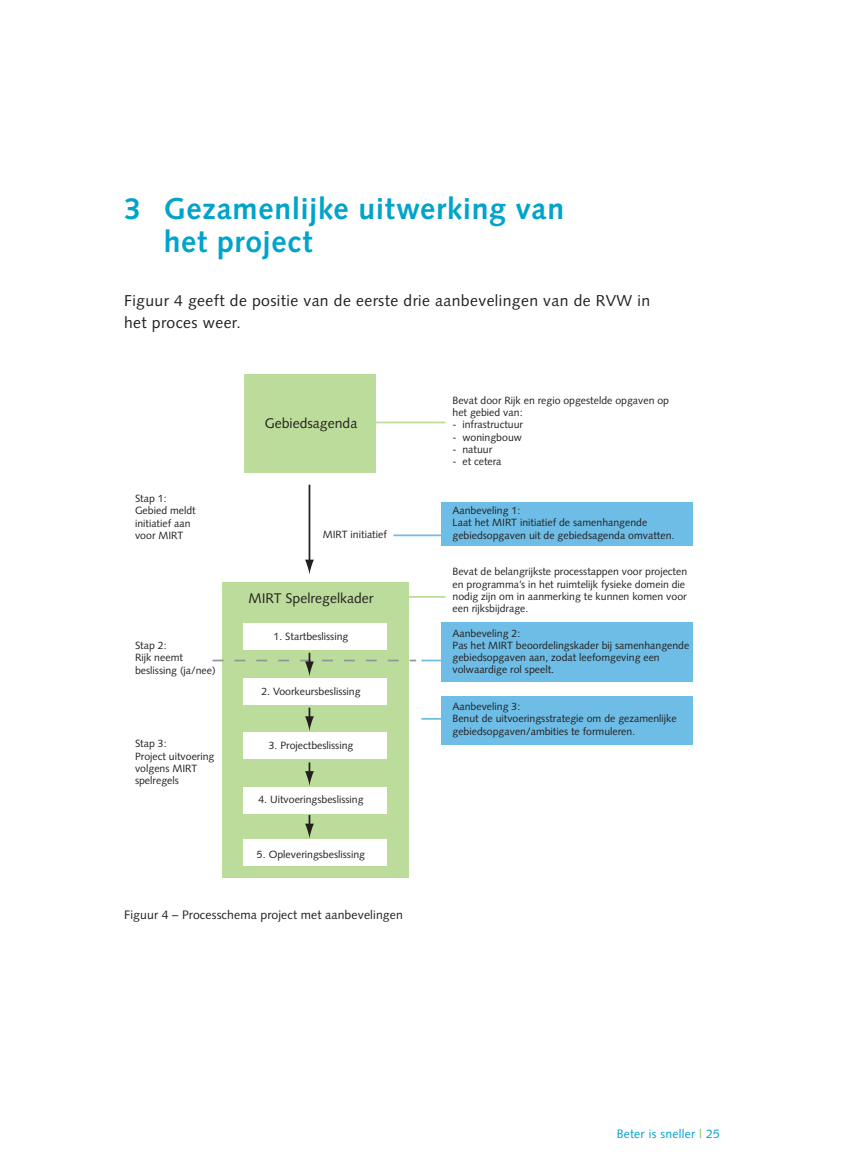
<style>
.page{position:relative;width:844px;height:1166px;background:#fff}
.page>*{position:absolute;margin:0;border:0;box-sizing:border-box;transform-origin:0 0}
.t1{font:700 30.1px/32.9px "Syntax LT Std";letter-spacing:.02em;color:#00a4ca}
.t2{font:15.75px/21.9px "Syntax LT Std";letter-spacing:.025em;color:#231f20}
.t3{font:14px "Syntax LT Std";color:#231f20}
.t4{font:12.25px "Syntax LT Std";letter-spacing:.01em;color:#231f20}
.t5{font:12.25px "Syntax LT Std";letter-spacing:.015em;color:#00a4ca}
.t6{font:10.5px/12.2px "Syntax LT Std";color:#231f20}
.s1{color:#7bc142}
</style>
<div class="page">
<div style="left:222px;top:582px;width:186px;height:295px;background:#bcdc9b"></div>
<hr style="left:397px;top:596px;width:48px;height:2px;background:#bcdc9b">
<hr style="left:368px;top:421px;width:77px;height:2px;background:#bcdc9b">
<hr style="left:393px;top:534px;width:49px;height:2px;background:#6ebde6">
<hr style="left:421px;top:659px;width:49px;height:2px;background:#6ebde6">
<hr style="left:421px;top:718px;width:49px;height:2px;background:#6ebde6">
<div style="left:244px;top:374px;width:132px;height:98px;background:#bcdc9b"></div>
<div style="left:441px;top:502px;width:252px;height:43px;background:#6ebde6"></div>
<div style="left:441px;top:622px;width:252px;height:59px;background:#6ebde6"></div>
<div style="left:441px;top:696px;width:252px;height:49px;background:#6ebde6"></div>
<div style="left:243px;top:624px;width:144px;height:26px;background:#fff"></div>
<div style="left:243px;top:679px;width:144px;height:26px;background:#fff"></div>
<div style="left:243px;top:732px;width:144px;height:26px;background:#fff"></div>
<div style="left:243px;top:787px;width:144px;height:26px;background:#fff"></div>
<div style="left:243px;top:839px;width:144px;height:27px;background:#fff"></div>
<hr style="left:308px;top:485px;width:2px;height:77px;background:#231f20">
<svg style="left:305px;top:560px;width:9px;height:14px"></svg>
<svg style="left:212px;top:653px;width:204px;height:23px"></svg>
<svg style="left:305px;top:707px;width:9px;height:24px"></svg>
<svg style="left:305px;top:762px;width:9px;height:24px"></svg>
<svg style="left:305px;top:815px;width:9px;height:23px"></svg>
<h1 class="t1" style="left:164px;top:192px;width:402px;text-indent:-40px">3 Gezamenlijke uitwerking van het project</h1>
<h2 class="t2" style="left:124px;top:290px;width:527px">Figuur 4 geeft de positie van de eerste drie aanbevelingen van de RVW in het proces weer.</h2>
<p class="t6" style="left:135px;top:492px;width:62px">Stap 1:<br>Gebied meldt initiatief aan voor MIRT</p>
<p class="t6" style="left:135px;top:639px;width:82px">Stap 2:<br>Rijk neemt beslissing (ja/nee)</p>
<p class="t6" style="left:135px;top:737px;width:81px">Stap 3:<br>Project uitvoering volgens MIRT spelregels</p>
<h3 class="t3" style="left:264px;top:415px;width:94px">Gebiedsagenda</h3>
<p class="t6" style="left:323px;top:528px;width:65px">MIRT initiatief</p>
<h3 class="t3" style="left:248px;top:590px;width:126px">MIRT Spelregelkader</h3>
<p class="t6" style="left:273px;top:631px;width:76px">1. Startbeslissing</p>
<p class="t6" style="left:261px;top:685px;width:101px">2. Voorkeursbeslissing</p>
<p class="t6" style="left:269px;top:739px;width:86px">3. Projectbeslissing</p>
<p class="t6" style="left:258px;top:793px;width:107px">4. Uitvoeringsbeslissing</p>
<p class="t6" style="left:257px;top:848px;width:109px">5. Opleveringsbeslissing</p>
<p class="t4" style="left:124px;top:907px;width:280px">Figuur 4 – Processchema project met aanbevelingen</p>
<p class="t6" style="left:452px;top:394px;width:218px">Bevat door Rijk en regio opgestelde opgaven op het gebied van:</p>
<p class="t6" style="left:452px;top:418px;width:72px">- infrastructuur</p>
<p class="t6" style="left:452px;top:431px;width:71px">- woningbouw</p>
<p class="t6" style="left:452px;top:443px;width:41px">- natuur</p>
<p class="t6" style="left:452px;top:455px;width:50px">- et cetera</p>
<p class="t6" style="left:452px;top:504px;width:223px">Aanbeveling 1:<br>Laat het MIRT initiatief de samenhangende gebiedsopgaven uit de gebiedsagenda omvatten.</p>
<p class="t6" style="left:452px;top:565px;width:236px">Bevat de belangrijkste processtappen voor projecten en programma’s in het ruimtelijk fysieke domein die nodig zijn om in aanmerking te kunnen komen voor een rijksbijdrage.</p>
<p class="t6" style="left:452px;top:627px;width:238px">Aanbeveling 2:<br>Pas het MIRT beoordelingskader bij samenhangende gebiedsopgaven aan, zodat leefomgeving een volwaardige rol speelt.</p>
<p class="t6" style="left:452px;top:700px;width:226px">Aanbeveling 3:<br>Benut de uitvoeringsstrategie om de gezamenlijke gebiedsopgaven/ambities te formuleren.</p>
<p class="t5" style="left:616px;top:1126px;width:103px">Beter is sneller <span class="s1">|</span> 25</p>
</div>
